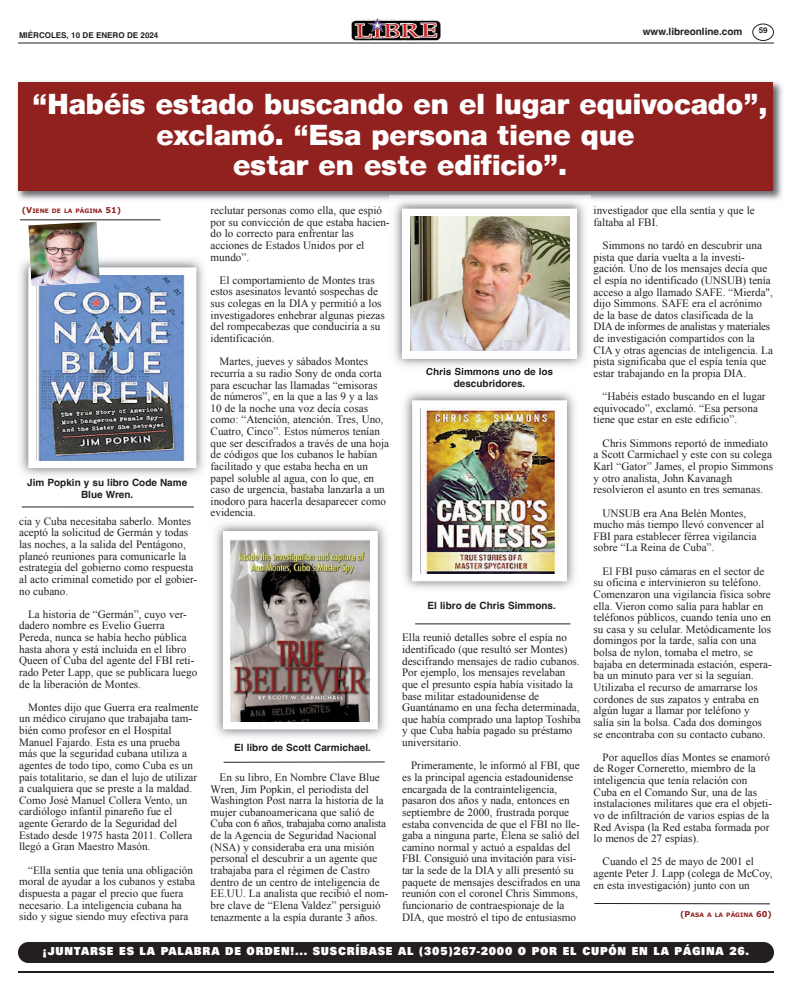
<style>
.page{position:relative;width:792px;height:990px;background:#fff}
.page>*{position:absolute;margin:0;border:0;box-sizing:border-box;transform-origin:0 0}
.t1{font:900 30px/30.5px "Sans";color:#fff;text-align:center}
.t2{font:12px "Univers Ultra Bold DTC";letter-spacing:.065em;color:#fff;scale:.92 1}
.t3{font:11.1px/11.6px "Times New Roman";color:#231f20}
.t4{font:700 10px/12px "Helvetica";color:#231f20;text-align:center}
.t5{font:700 8px "Helvetica";color:#231f20}
.t6{font:700 6px "Verdana";color:#91211f}
.s1{font-size:8px}
</style>
<div class="page">
<hr style="left:18px;top:43px;width:756px;height:1px;background:#231f20">
<img style="left:351px;top:18px;width:90px;height:22px">
<svg style="left:752px;top:24px;width:22px;height:17px"></svg>
<hr style="left:18px;top:971px;width:756px;height:2px;background:#231f20">
<div style="left:18px;top:942px;width:756px;height:21px;background:#231f20;border-radius:10px"></div>
<img style="left:17px;top:81px;width:766px;height:119px">
<div style="left:18px;top:82px;width:755px;height:109px;background:#91211f"></div>
<svg style="left:594px;top:903px;width:176px;height:2px"></svg>
<img style="left:404px;top:392px;width:171px;height:197px">
<img style="left:420px;top:408px;width:139px;height:165px">
<img style="left:215px;top:523px;width:171px;height:214px">
<img style="left:231px;top:539px;width:139px;height:182px">
<img style="left:20px;top:259px;width:184px;height:217px">
<img style="left:36px;top:275px;width:152px;height:185px">
<hr style="left:20px;top:219px;width:140px;height:1px;background:#231f20">
<img style="left:389px;top:196px;width:201px;height:176px">
<img style="left:426px;top:368px;width:55px;height:4px">
<img style="left:410px;top:217px;width:159px;height:134px">
<img style="left:28px;top:222px;width:72px;height:64px">
<hr style="left:22px;top:506px;width:172px;height:2px;background:#231f20">
<svg style="left:223px;top:761px;width:162px;height:2px"></svg>
<hr style="left:415px;top:623px;width:155px;height:1px;background:#231f20">
<p class="t5" style="left:19px;top:32px;width:141px">MIÉRCOLES, 10 DE ENERO DE 2024</p>
<p class="t4" style="left:643px;top:26px;width:101px">www.libreonline.com</p>
<p class="t5" style="left:759px;top:27px;width:10px">59</p>
<h1 class="t1" style="left:32px;top:91px;width:737px">“Habéis estado buscando en el lugar equivocado”, exclamó. “Esa persona tiene que<br>estar en este edificio”.</h1>
<p class="t6" style="left:22px;top:207px;width:101px"><span class="s1">(V</span>IENE DE LA PÁGINA <span class="s1">51)</span></p>
<p class="t4" style="left:27px;top:478px;width:162px">Jim Popkin y su libro Code Name<br>Blue Wren.</p>
<p class="t3" style="left:19px;top:515px;width:180px">cia y Cuba necesitaba saberlo. Montes aceptó la solicitud de Germán y todas las noches, a la salida del Pentágono, planeó reuniones para comunicarle la estrategia del gobierno como respuesta al acto criminal cometido por el gobier&shy;no cubano.</p>
<p class="t3" style="left:19px;top:608px;width:180px;text-indent:9px">La historia de “Germán”, cuyo ver&shy;dadero nombre es Evelio Guerra Pereda, nunca se había hecho pública hasta ahora y está incluida en el libro Queen of Cuba del agente del FBI reti&shy;rado Peter Lapp, que se publicara luego de la liberación de Montes.</p>
<p class="t3" style="left:19px;top:701px;width:181px;text-indent:9px">Montes dijo que Guerra era realmente un médico cirujano que trabajaba tam&shy;bién como profesor en el Hospital Manuel Fajardo. Esta es una prueba más que la seguridad cubana utiliza a agentes de todo tipo, como Cuba es un país totalitario, se dan el lujo de utilizar a cualquiera que se preste a la maldad.<br>Como José Manuel Collera Vento, un cardiólogo infantil pinareño fue el agente Gerardo de la Seguridad del Estado desde 1975 hasta 2011. Collera llegó a Gran Maestro Masón.</p>
<p class="t3" style="left:19px;top:864px;width:177px;text-indent:9px">“Ella sentía que tenía una obligación moral de ayudar a los cubanos y estaba dispuesta a pagar el precio que fuera necesario. La inteligencia cubana ha sido y sigue siendo muy efectiva para</p>
<p class="t3" style="left:211px;top:205px;width:181px">reclutar personas como ella, que espió por su convicción de que estaba hacien&shy;do lo correcto para enfrentar las acciones de Estados Unidos por el mundo”.</p>
<p class="t3" style="left:211px;top:274px;width:176px;text-indent:9px">El comportamiento de Montes tras estos asesinatos levantó sospechas de sus colegas en la DIA y permitió a los investigadores enhebrar algunas piezas del rompecabezas que conduciría a su identificación.</p>
<p class="t3" style="left:211px;top:356px;width:180px;text-indent:9px">Martes, jueves y sábados Montes recurría a su radio Sony de onda corta para escuchar las llamadas “emisoras de números”, en la que a las 9 y a las 10 de la noche una voz decía cosas como: “Atención, atención. Tres, Uno, Cuatro, Cinco”. Estos números tenían que ser descifrados a través de una hoja de códigos que los cubanos le habían facilitado y que estaba hecha en un papel soluble al agua, con lo que, en caso de urgencia, bastaba lanzarla a un inodoro para hacerla desaparecer como evidencia.</p>
<p class="t4" style="left:234px;top:743px;width:138px">El libro de Scott Carmichael.</p>
<p class="t3" style="left:211px;top:771px;width:179px;text-indent:9px">En su libro, En Nombre Clave Blue Wren, Jim Popkin, el periodista del Washington Post narra la historia de la mujer cubanoamericana que salió de Cuba con 6 años, trabajaba como analista de la Agencia de Seguridad Nacional (NSA) y consideraba era una misión personal el descubrir a un agente que trabajaba para el régimen de Castro dentro de un centro de inteligencia de EE.UU. La analista que recibió el nom&shy;bre clave de “Elena Valdez” persiguió tenazmente a la espía durante 3 años.</p>
<p class="t4" style="left:426px;top:367px;width:129px">Chris Simmons uno de los descubridores.</p>
<p class="t4" style="left:428px;top:600px;width:130px">El libro de Chris Simmons.</p>
<p class="t3" style="left:402px;top:632px;width:180px">Ella reunió detalles sobre el espía no identificado (que resultó ser Montes) descifrando mensajes de radio cubanos.<br>Por ejemplo, los mensajes revelaban que el presunto espía había visitado la base militar estadounidense de Guantánamo en una fecha determinada, que había comprado una laptop Toshiba y que Cuba había pagado su préstamo universitario.</p>
<p class="t3" style="left:402px;top:760px;width:180px;text-indent:9px">Primeramente, le informó al FBI, que es la principal agencia estadounidense encargada de la contrainteligencia, pasaron dos años y nada, entonces en septiembre de 2000, frustrada porque estaba convencida de que el FBI no lle&shy;gaba a ninguna parte, Elena se salió del camino normal y actuó a espaldas del FBI. Consiguió una invitación para visi&shy;tar la sede de la DIA y allí presentó su paquete de mensajes descifrados en una reunión con el coronel Chris Simmons, funcionario de contraespionaje de la DIA, que mostró el tipo de entusiasmo</p>
<p class="t3" style="left:594px;top:205px;width:163px">investigador que ella sentía y que le faltaba al FBI.</p>
<p class="t3" style="left:594px;top:239px;width:181px;text-indent:9px">Simmons no tardó en descubrir una pista que daría vuelta a la investi&shy;gación. Uno de los mensajes decía que el espía no identificado (UNSUB) tenía acceso a algo llamado SAFE. “Mierda", dijo Simmons. SAFE era el acrónimo de la base de datos clasificada de la DIA de informes de analistas y materiales de investigación compartidos con la CIA y otras agencias de inteligencia. La pista significaba que el espía tenía que estar trabajando en la propia DIA.</p>
<p class="t3" style="left:594px;top:391px;width:174px;text-indent:9px">“Habéis estado buscando en el lugar equivocado”, exclamó. “Esa persona tiene que estar en este edificio”.</p>
<p class="t3" style="left:594px;top:437px;width:181px;text-indent:9px">Chris Simmons reportó de inmediato a Scott Carmichael y este con su colega Karl “Gator” James, el propio Simmons y otro analista, John Kavanagh resolvieron el asunto en tres semanas.</p>
<p class="t3" style="left:594px;top:507px;width:172px;text-indent:9px">UNSUB era Ana Belén Montes, mucho más tiempo llevó convencer al<br>FBI para establecer férrea vigilancia sobre “La Reina de Cuba”.</p>
<p class="t3" style="left:594px;top:565px;width:180px;text-indent:9px">El FBI puso cámaras en el sector de su oficina e intervinieron su teléfono.<br>Comenzaron una vigilancia física sobre ella. Vieron como salía para hablar en teléfonos públicos, cuando tenía uno en su casa y su celular. Metódicamente los domingos por la tarde, salía con una bolsa de nylon, tomaba el metro, se bajaba en determinada estación, espera&shy;ba un minuto para ver si la seguían.<br>Utilizaba el recurso de amarrarse los cordones de sus zapatos y entraba en algún lugar a llamar por teléfono y salía sin la bolsa. Cada dos domingos se encontraba con su contacto cubano.</p>
<p class="t3" style="left:594px;top:751px;width:180px;text-indent:9px">Por aquellos días Montes se enamoró de Roger Corneretto, miembro de la inteligencia que tenía relación con Cuba en el Comando Sur, una de las instalaciones militares que era el objeti&shy;vo de infiltración de varios espías de la Red Avispa (la Red estaba formada por lo menos de 27 espías).</p>
<p class="t3" style="left:594px;top:856px;width:180px;text-indent:9px">Cuando el 25 de mayo de 2001 el agente Peter J. Lapp (colega de McCoy, en esta investigación) junto con un</p>
<p class="t6" style="left:680px;top:911px;width:93px"><span class="s1">(P</span>ASA A LA PÁGINA <span class="s1">60)</span></p>
<p class="t2" style="left:43px;top:947px;width:769px">¡JUNTARSE ES LA PALABRA DE ORDEN!... SUSCRÍBASE AL (305)267-2000 O POR EL CUPÓN EN LA PÁGINA 26.</p>
</div>
